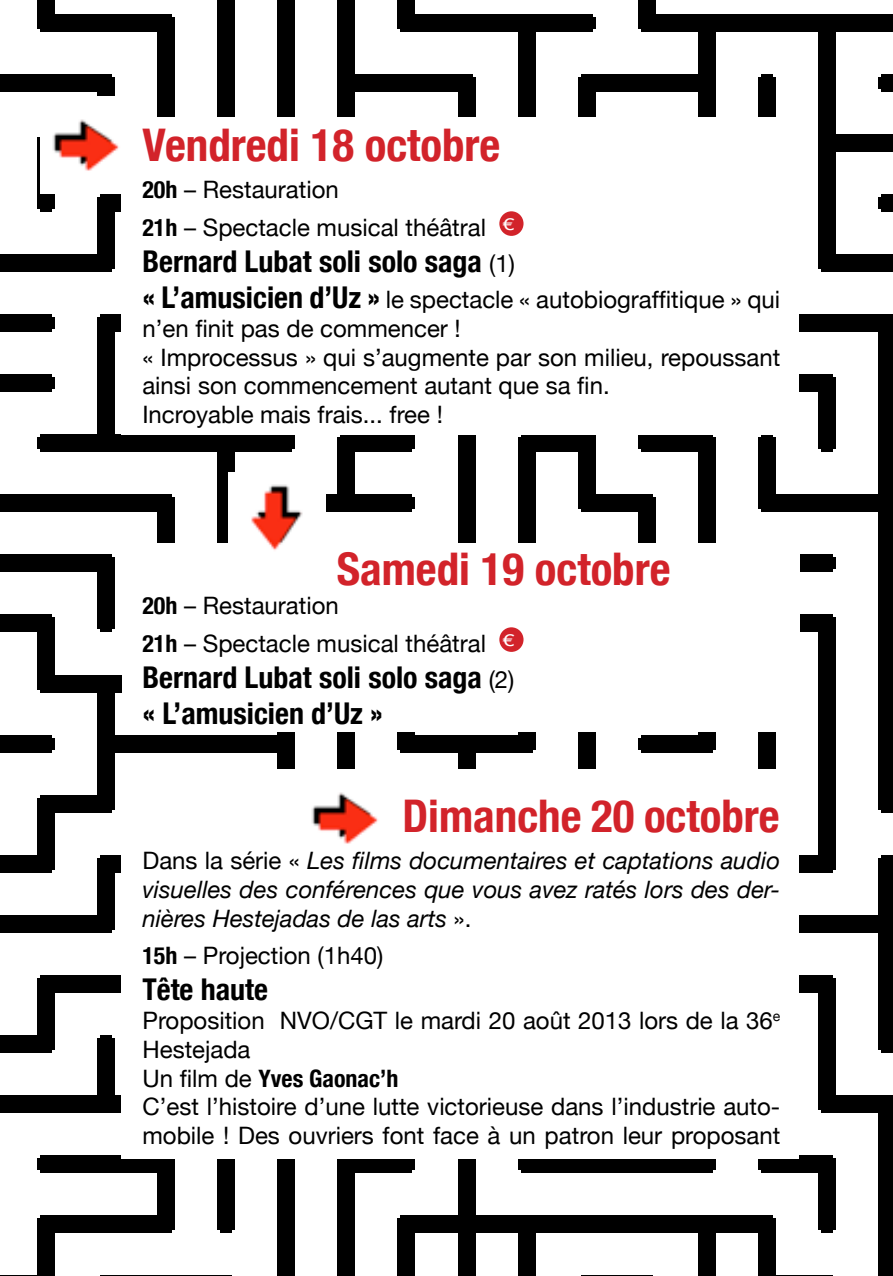
<style>
.page{position:relative;width:893px;height:1276px;background:#fff}
.page>*{position:absolute;margin:0;border:0;box-sizing:border-box;transform-origin:0 0}
.t1{font:700 condensed 45px "Helvetica Neue";color:#d2232a}
.t2{font:700 condensed 30px/36px "Helvetica Neue";color:#000}
.t3{font:24px/28.8px "Helvetica Neue";color:#000}
.t4{font:italic 24px/28.8px "Helvetica Neue";color:#000;text-align:justify}
.s1{font-weight:700;font-stretch:condensed}
.s2{font-weight:400;font-stretch:normal;font-size:24px}
.s3{font-weight:700;font-stretch:condensed;font-size:30px}
.s4{font-style:normal}
</style>
<div class="page">
<img style="left:0;top:0;width:893px;height:1276px">
<div style="left:121px;top:117px;width:678px;height:318px;background:#fff"></div>
<div style="left:123px;top:543px;width:677px;height:188px;background:#fff"></div>
<div style="left:121px;top:769px;width:678px;height:389px;background:#fff"></div>
<img style="left:40px;top:96px;width:96px;height:97px">
<img style="left:229px;top:472px;width:96px;height:78px">
<img style="left:311px;top:792px;width:67px;height:52px">
<div style="left:499px;top:211px;width:24px;height:25px;background:#d2232a;border-radius:50%"></div>
<div style="left:499px;top:627px;width:24px;height:25px;background:#d2232a;border-radius:50%"></div>
<h1 class="t1" style="left:142px;top:117px;width:359px">Vendredi 18 octobre</h1>
<p class="t3" style="left:142px;top:170px;width:373px;line-height:37.8px"><span class="s1">20h</span> – Restauration<br><span class="s1">21h</span> – Spectacle musical théâtral <sup>€</sup></p>
<p class="t2" style="left:142px;top:243px;width:374px">Bernard Lubat soli solo saga <span class="s2">(1)</span></p>
<p class="t3" style="left:142px;top:285px;width:639px"><span class="s3">« L’amusicien d’Uz »</span> le spectacle « autobiograffitique » qui n’en finit pas de commencer !<br>« Improcessus » qui s’augmente par son milieu, repoussant ainsi son commencement autant que sa fin.<br>Incroyable mais frais... free !</p>
<h1 class="t1" style="left:337px;top:542px;width:335px">Samedi 19 octobre</h1>
<p class="t3" style="left:142px;top:586px;width:373px;line-height:37.8px"><span class="s1">20h</span> – Restauration<br><span class="s1">21h</span> – Spectacle musical théâtral <sup>€</sup></p>
<p class="t2" style="left:142px;top:659px;width:374px">Bernard Lubat soli solo saga <span class="s2">(2) </span>« L’amusicien d’Uz »</p>
<h1 class="t1" style="left:402px;top:788px;width:379px">Dimanche 20 octobre</h1>
<p class="t4" style="left:142px;top:846px;width:639px"><span class="s4">Dans la série «</span> Les films documentaires et captations audio visuelles des conférences que vous avez ratés lors des der&shy;nières Hestejadas de las arts <span class="s4">».</span></p>
<p class="t3" style="left:142px;top:941px;width:242px"><span class="s1">15h</span> – Projection (1h40)</p>
<p class="t2" style="left:142px;top:971px;width:127px">Tête haute</p>
<p class="t3" style="left:142px;top:1005px;width:639px">Proposition NVO/CGT le mardi 20 août 2013 lors de la 36<sup>e </sup>Hestejada<br>Un film de <span class="s1">Yves Gaonac’h<br></span>C’est l’histoire d’une lutte victorieuse dans l’industrie auto&shy;mobile ! Des ouvriers font face à un patron leur proposant</p>
</div>
